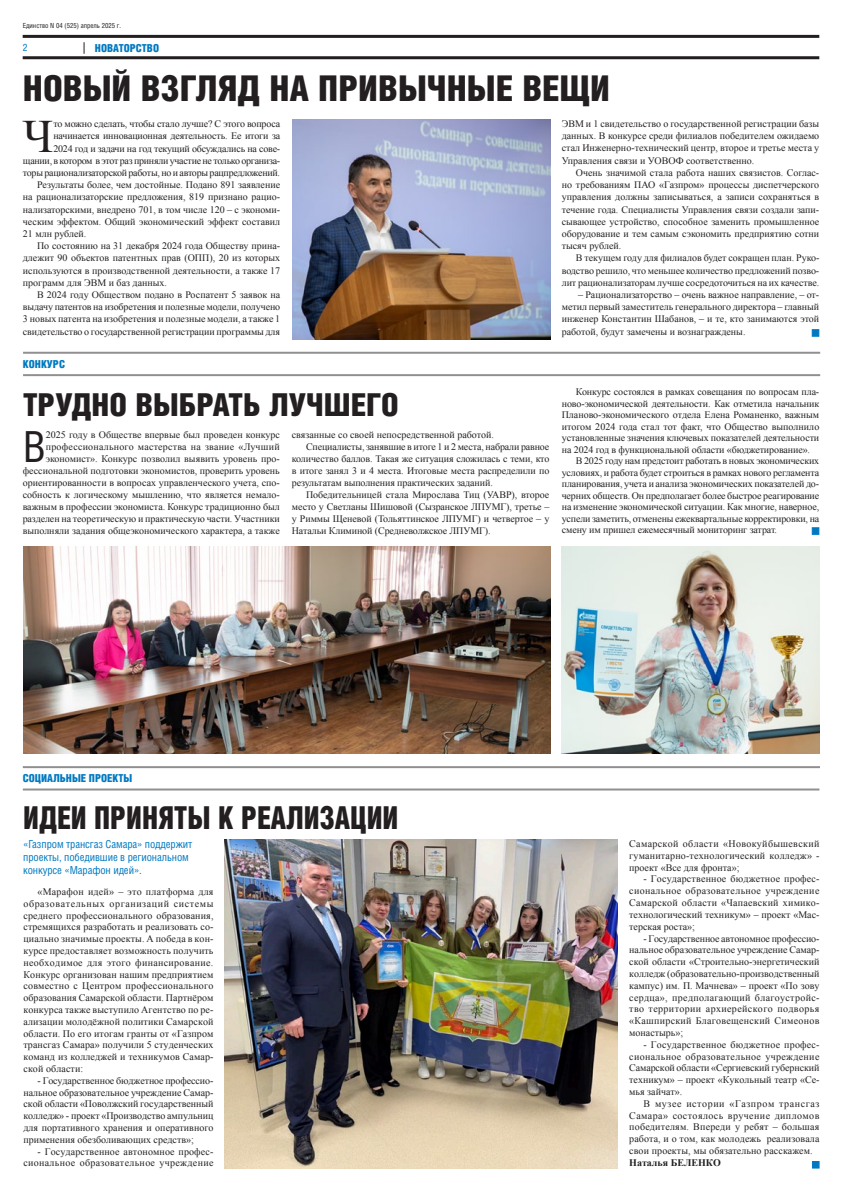
<style>
.page{position:relative;width:842px;height:1191px;background:#fff}
.page>*{position:absolute;margin:0;border:0;box-sizing:border-box;transform-origin:0 0}
.t1{font:46.4px "Times New Roman";color:#231f20}
.t2{font:42.9px "Helios Cond";color:#231f20}
.t3{font:900 35.6px "Helios Cond";color:#231f20}
.t4{font:900 31.7px "Helios Cond";color:#231f20;scale:.91 1}
.t5{font:900 31.7px "Helios Cond";color:#231f20}
.t6{font:11px/13.2px "Helios Cond";letter-spacing:-.01em;color:#0079c1}
.t7{font:900 11px "Helios Cond";color:#0079c1}
.t8{font:10px/11.8px "Times New Roman";letter-spacing:.01em;color:#231f20;text-align:justify}
.t9{font:10px/11.8px "Times New Roman";letter-spacing:.03em;color:#231f20;text-align:right}
.t10{font:700 10px "Times New Roman";color:#231f20}
.t11{font:10px "Helios Cond";color:#0079c1}
.t12{font:9.9px/12.2px "Times New Roman";letter-spacing:-.01em;color:#231f20;text-align:justify}
.t13{font:7px "Helios Cond";color:#231f20}
.s1{font-size:10px}
</style>
<div class="page">
<hr style="left:23px;top:35px;width:796px;height:3px;background:#231f20">
<svg style="left:84px;top:42px;width:1px;height:12px"></svg>
<hr style="left:23px;top:56px;width:796px;height:3px;background:#231f20">
<hr style="left:23px;top:766px;width:797px;height:2px;background:#231f20">
<hr style="left:23px;top:352px;width:797px;height:2px;background:#231f20">
<hr style="left:23px;top:788px;width:796px;height:2px;background:#231f20">
<hr style="left:23px;top:374px;width:797px;height:2px;background:#231f20">
<div style="left:812px;top:329px;width:7px;height:7px;background:#0079c1;border:1px solid #0079c1"></div>
<div style="left:812px;top:1161px;width:7px;height:7px;background:#0079c1"></div>
<img style="left:225px;top:839px;width:393px;height:329px">
<img style="left:293px;top:120px;width:257px;height:219px">
<img style="left:562px;top:547px;width:257px;height:207px">
<img style="left:23px;top:547px;width:527px;height:207px">
<div style="left:812px;top:527px;width:7px;height:7px;background:#0079c1;border:1px solid #0079c1"></div>
<p class="t13" style="left:23px;top:22px;width:100px">Единство N 04 (525) апрель 2025 г.</p>
<h3 class="t3" style="left:23px;top:68px;width:589px">новый взгляд на привычные вещи</h3>
<p class="t11" style="left:23px;top:41px;width:6px">2</p>
<p class="t7" style="left:95px;top:42px;width:66px">Новаторство</p>
<h1 class="t1" style="left:23px;top:105px;width:32px">Ч</h1>
<p class="t12" style="left:53px;top:118px;width:228px">то можно сделать, чтобы стало лучше? С этого вопроса</p>
<p class="t12" style="left:53px;top:130px;width:228px">начинается инновационная деятельность. Ее итоги за</p>
<p class="t12" style="left:53px;top:142px;width:228px">2024 год и задачи на год текущий обсуждались на сове-</p>
<p class="t12" style="left:23px;top:154px;width:259px">щании, в котором в этот раз приняли участие не только организа-</p>
<p class="t12" style="left:23px;top:166px;width:259px">торы рационализаторской работы, но и авторы рацпредложений.</p>
<p class="t12" style="left:37px;top:178px;width:245px">Результаты более, чем достойные. Подано 891 заявление</p>
<p class="t12" style="left:23px;top:191px;width:259px">на рационализаторские предложения, 819 признано рацио-</p>
<p class="t12" style="left:23px;top:203px;width:259px">нализаторскими, внедрено 701, в том числе 120 <span class="s1">–</span> с экономи-</p>
<p class="t12" style="left:23px;top:215px;width:259px">ческим эффектом. Общий экономический эффект составил</p>
<p class="t12" style="left:23px;top:227px;width:65px">21 млн рублей.</p>
<p class="t12" style="left:37px;top:240px;width:245px">По состоянию на 31 декабря 2024 года Обществу прина-</p>
<p class="t12" style="left:23px;top:252px;width:259px">длежит 90 объектов патентных прав (ОПП), 20 из которых</p>
<p class="t12" style="left:23px;top:264px;width:259px">используются в производственной деятельности, а также 17</p>
<p class="t12" style="left:23px;top:276px;width:146px">программ для ЭВМ и баз данных.</p>
<p class="t12" style="left:37px;top:288px;width:245px">В 2024 году Обществом подано в Роспатент 5 заявок на</p>
<p class="t12" style="left:23px;top:300px;width:259px">выдачу патентов на изобретения и полезные модели, получено</p>
<p class="t12" style="left:23px;top:313px;width:259px">3 новых патента на изобретения и полезные модели, а также 1</p>
<p class="t12" style="left:23px;top:325px;width:259px">свидетельство о государственной регистрации программы для</p>
<p class="t7" style="left:23px;top:357px;width:44px">Конкурс</p>
<h3 class="t5" style="left:23px;top:387px;width:377px">Трудно выбрать лучшего</h3>
<p class="t12" style="left:23px;top:428px;width:259px;text-align:right">2025 году в Обществе впервые был проведен конкурс профессионального мастерства на звание «Лучший экономист». Конкурс позволил выявить уровень про&shy;фессиональной подготовки экономистов, проверить уровень ориентированности в вопросах управленческого учета, спо&shy;собность к логическому мышлению, что является немало&shy;важным в профессии экономиста. Конкурс традиционно был разделен на теоретическую и практическую части. Участники выполняли задания общеэкономического характера, а также</p>
<p class="t12" style="left:292px;top:428px;width:203px">связанные со своей непосредственной работой.</p>
<h2 class="t2" style="left:23px;top:421px;width:25px">В</h2>
<p class="t12" style="left:306px;top:440px;width:245px">Специалисты, занявшие в итоге 1 и 2 места, набрали равное</p>
<p class="t12" style="left:292px;top:452px;width:259px">количество баллов. Такая же ситуация сложилась с теми, кто</p>
<p class="t12" style="left:292px;top:464px;width:259px">в итоге занял 3 и 4 места. Итоговые места распределили по</p>
<p class="t12" style="left:292px;top:476px;width:202px">результатам выполнения практических заданий.</p>
<p class="t12" style="left:306px;top:488px;width:245px">Победительницей стала Мирослава Тиц (УАВР), второе</p>
<p class="t12" style="left:292px;top:500px;width:259px">место у Светланы Шишовой (Сызранское ЛПУМГ), третье –</p>
<p class="t12" style="left:292px;top:512px;width:259px">у Риммы Щеневой (Тольяттинское ЛПУМГ) и четвертое – у</p>
<p class="t12" style="left:292px;top:524px;width:200px">Натальи Климиной (Средневолжское ЛПУМГ).</p>
<p class="t12" style="left:562px;top:117px;width:259px">ЭВМ и 1 свидетельство о государственной регистрации базы данных. В конкурсе среди филиалов победителем ожидаемо стал Инженерно-технический центр, второе и третье места у Управления связи и УОВОФ соответственно.</p>
<p class="t12" style="left:562px;top:166px;width:259px;text-indent:14px">Очень значимой стала работа наших связистов. Соглас&shy;но требованиям ПАО «Газпром» процессы диспетчерского управления должны записываться, а записи сохраняться в течение года. Специалисты Управления связи создали запи&shy;сывающее устройство, способное заменить промышленное оборудование и тем самым сэкономить предприятию сотни тысяч рублей.</p>
<p class="t12" style="left:562px;top:252px;width:259px;text-indent:14px">В текущем году для филиалов будет сокращен план. Руко&shy;водство решило, что меньшее количество предложений позво&shy;лит рационализаторам лучше сосредоточиться на их качестве.</p>
<p class="t12" style="left:562px;top:288px;width:259px;text-indent:16px"><span class="s1">–</span> Рационализаторство – очень важное направление, <span class="s1">–</span> от&shy;метил первый заместитель генерального директора – главный инженер Константин Шабанов, <span class="s1">–</span> и те, кто занимаются этой работой, будут замечены и вознаграждены.</p>
<p class="t12" style="left:576px;top:386px;width:245px">Конкурс состоялся в рамках совещания по вопросам пла-</p>
<p class="t12" style="left:562px;top:397px;width:259px">ново-экономической деятельности. Как отметила начальник</p>
<p class="t12" style="left:562px;top:409px;width:259px">Планово-экономического отдела Елена Романенко, важным</p>
<p class="t12" style="left:562px;top:420px;width:259px">итогом 2024 года стал тот факт, что Общество выполнило</p>
<p class="t12" style="left:562px;top:432px;width:259px">установленные значения ключевых показателей деятельности</p>
<p class="t12" style="left:562px;top:443px;width:250px">на 2024 год в функциональной области «бюджетирование».</p>
<p class="t12" style="left:576px;top:455px;width:245px">В 2025 году нам предстоит работать в новых экономических</p>
<p class="t12" style="left:562px;top:466px;width:259px">условиях, и работа будет строиться в рамках нового регламента</p>
<p class="t12" style="left:562px;top:478px;width:259px">планирования, учета и анализа экономических показателей до-</p>
<p class="t12" style="left:562px;top:489px;width:259px">черних обществ. Он предполагает более быстрое реагирование</p>
<p class="t12" style="left:562px;top:501px;width:259px">на изменение экономической ситуации. Как многие, наверное,</p>
<p class="t12" style="left:562px;top:512px;width:259px">успели заметить, отменены ежеквартальные корректировки, на</p>
<p class="t12" style="left:562px;top:524px;width:217px">смену им пришел ежемесячный мониторинг затрат.</p>
<p class="t7" style="left:23px;top:772px;width:111px">Социальные проекты</p>
<h3 class="t4" style="left:23px;top:799px;width:414px">Идеи приняты к реализации</h3>
<p class="t6" style="left:23px;top:837px;width:171px">«Газпром трансгаз Самара» поддержит проекты, победившие в региональном конкурсе «Марафон идей».</p>
<p class="t8" style="left:23px;top:885px;width:192px;text-indent:14px">«Марафон идей» – это платформа для образовательных организаций системы среднего профессионального образования, стремящихся разработать и реализовать со&shy;циально значимые проекты. А победа в кон&shy;курсе предоставляет возможность получить необходимое для этого финансирование.<br>Конкурс организован нашим предприятием совместно с Центром профессионального образования Самарской области. Партнёром конкурса также выступило Агентство по ре&shy;ализации молодёжной политики Самарской области. По его итогам гранты от «Газпром трансгаз Самара» получили 5 студенческих команд из колледжей и техникумов Самар&shy;ской области:</p>
<p class="t8" style="left:23px;top:1074px;width:192px;text-indent:14px">- Государственное бюджетное профессио&shy;нальное образовательное учреждение Самар&shy;ской области «Поволжский государственный колледж» - проект «Производство ампульниц для портативного хранения и оперативного применения обезболивающих средств»;</p>
<p class="t9" style="left:23px;top:1145px;width:192px">- Государственное автономное профес&shy;сиональное образовательное учреждение</p>
<p class="t8" style="left:629px;top:837px;width:192px">Самарской области «Новокуйбышевский гуманитарно-технологический колледж» - проект «Все для фронта»;</p>
<p class="t8" style="left:629px;top:873px;width:192px;text-indent:14px">- Государственное бюджетное профес&shy;сиональное образовательное учреждение Самарской области «Чапаевский химико&shy;технологический техникум» – проект «Мас&shy;терская роста»;</p>
<p class="t8" style="left:629px;top:932px;width:192px;text-indent:14px">- Государственное автономное профессио&shy;нальное образовательное учреждение Самар&shy;ской области «Строительно-энергетический колледж (образовательно-производственный кампус) им. П. Мачнева» – проект «По зову сердца», предполагающий благоустройс&shy;тво территории архиерейского подворья «Кашпирский Благовещенский Симеонов монастырь»;</p>
<p class="t8" style="left:629px;top:1038px;width:192px;text-indent:14px">- Государственное бюджетное профес&shy;сиональное образовательное учреждение Самарской области «Сергиевский губернский техникум» – проект «Кукольный театр «Се&shy;мья зайчат».</p>
<p class="t8" style="left:629px;top:1097px;width:192px;text-indent:14px">В музее истории «Газпром трансгаз Самара» состоялось вручение дипломов победителям. Впереди у ребят – большая работа, и о том, как молодежь реализовала свои проекты, мы обязательно расскажем.</p>
<p class="t10" style="left:629px;top:1155px;width:93px">Наталья БЕЛЕНКО</p>
</div>
